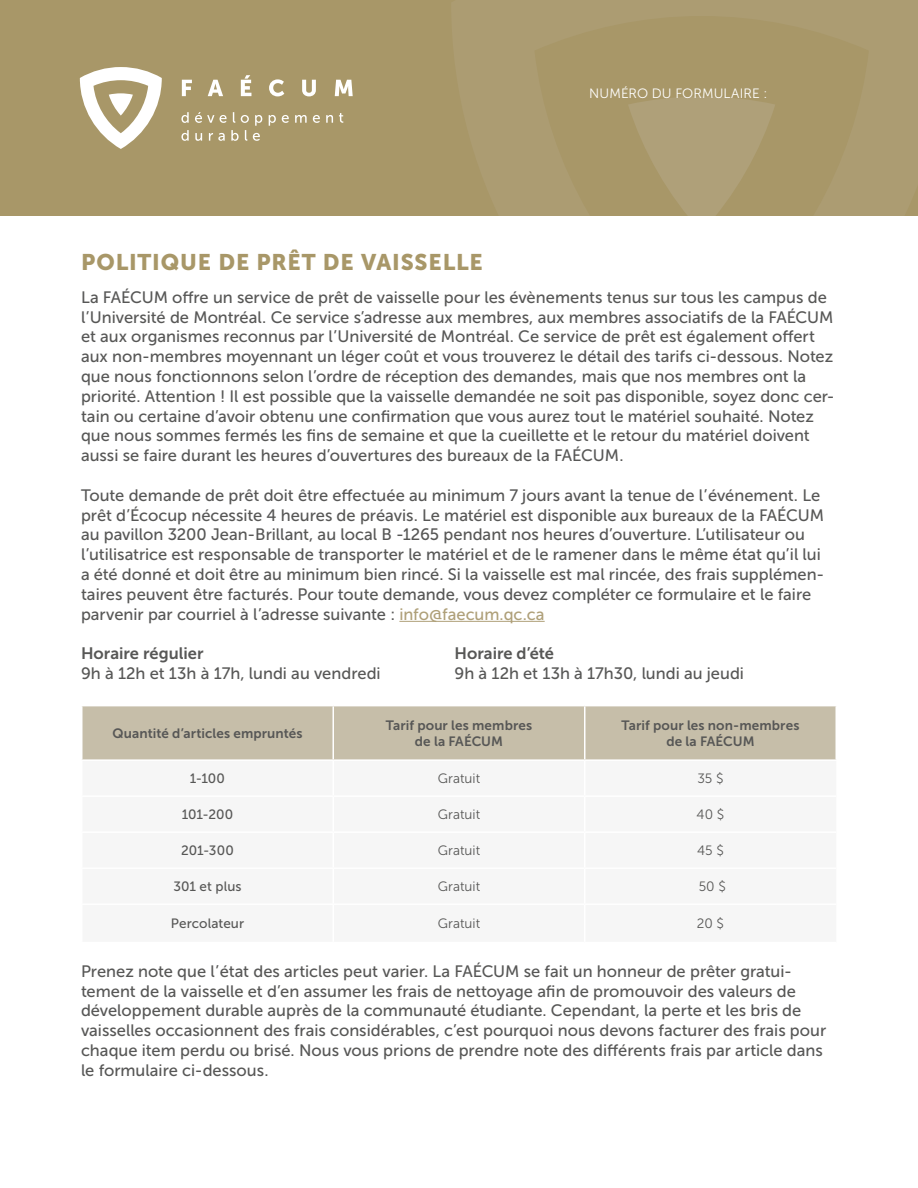
<style>
.page{position:relative;width:918px;height:1188px;background:#fff}
.page>*{position:absolute;margin:0;border:0;box-sizing:border-box;transform-origin:0 0}
.t1{font:22.5px "Museo Sans 900";letter-spacing:.04em;color:#a89768}
.t2{font:16.5px/19.8px "Museo Sans 500";color:#575756}
.t3{font:16.5px "Museo Sans 700";color:#575756}
.t4{font:13.5px/16.2px "Museo Sans 700";letter-spacing:.01em;color:#575756;text-align:center}
.t5{font:13.5px "Museo Sans 300";color:#575756}
.t6{font:13.5px "Museo Sans 500";color:#575756}
.t7{font:13.5px "Museo Sans 300";letter-spacing:.005em;color:#fff}
.s1{color:#afa079}
</style>
<div class="page">
<div style="left:0;top:0;width:918px;height:216px;background:#a89768"></div>
<svg style="left:628px;top:97px;width:147px;height:119px"></svg>
<svg style="left:182px;top:80px;width:10px;height:16px"></svg>
<svg style="left:208px;top:80px;width:15px;height:16px"></svg>
<svg style="left:241px;top:75px;width:10px;height:21px"></svg>
<svg style="left:269px;top:79px;width:15px;height:17px"></svg>
<svg style="left:302px;top:80px;width:14px;height:16px"></svg>
<svg style="left:335px;top:80px;width:18px;height:16px"></svg>
<svg style="left:181px;top:112px;width:8px;height:11px"></svg>
<svg style="left:195px;top:112px;width:19px;height:11px"></svg>
<svg style="left:220px;top:115px;width:7px;height:8px"></svg>
<svg style="left:233px;top:112px;width:2px;height:11px"></svg>
<svg style="left:241px;top:115px;width:8px;height:8px"></svg>
<svg style="left:255px;top:115px;width:7px;height:11px"></svg>
<svg style="left:269px;top:115px;width:7px;height:11px"></svg>
<svg style="left:282px;top:115px;width:7px;height:8px"></svg>
<svg style="left:295px;top:115px;width:12px;height:8px"></svg>
<svg style="left:313px;top:115px;width:7px;height:8px"></svg>
<svg style="left:326px;top:115px;width:7px;height:8px"></svg>
<svg style="left:339px;top:113px;width:4px;height:10px"></svg>
<svg style="left:181px;top:130px;width:8px;height:11px"></svg>
<svg style="left:195px;top:133px;width:7px;height:8px"></svg>
<svg style="left:209px;top:133px;width:16px;height:8px"></svg>
<svg style="left:231px;top:130px;width:8px;height:11px"></svg>
<svg style="left:245px;top:130px;width:2px;height:11px"></svg>
<svg style="left:253px;top:133px;width:7px;height:8px"></svg>
<svg style="left:80px;top:67px;width:82px;height:82px"></svg>
<hr style="left:399px;top:621px;width:146px;height:1px;background:#afa079">
<div style="left:82px;top:706px;width:754px;height:53px;background:#c6bea9"></div>
<hr style="left:333px;top:706px;width:1px;height:53px;background:#fff">
<hr style="left:584px;top:706px;width:2px;height:53px;background:#fff">
<p class="t7" style="left:589px;top:86px;width:180px">NUMÉRO DU FORMULAIRE :</p>
<h1 class="t1" style="left:81px;top:249px;width:403px">POLITIQUE DE PRÊT DE VAISSELLE</h1>
<p class="t2" style="left:81px;top:287px;width:755px">La FAÉCUM offre un service de prêt de vaisselle pour les évènements tenus sur tous les campus de l’Université de Montréal. Ce service s’adresse aux membres, aux membres associatifs de la FAÉCUM et aux organismes reconnus par l’Université de Montréal. Ce service de prêt est également offert aux non-membres moyennant un léger coût et vous trouverez le détail des tarifs ci-dessous. Notez que nous fonctionnons selon l’ordre de réception des demandes, mais que nos membres ont la priorité. Attention ! Il est possible que la vaisselle demandée ne soit pas disponible, soyez donc cer&shy;tain ou certaine d’avoir obtenu une confirmation que vous aurez tout le matériel souhaité. Notez que nous sommes fermés les fins de semaine et que la cueillette et le retour du matériel doivent aussi se faire durant les heures d’ouvertures des bureaux de la FAÉCUM.</p>
<p class="t2" style="left:81px;top:485px;width:745px">Toute demande de prêt doit être effectuée au minimum 7 jours avant la tenue de l’événement. Le prêt d’Écocup nécessite 4 heures de préavis. Le matériel est disponible aux bureaux de la FAÉCUM au pavillon 3200 Jean-Brillant, au local B -1265 pendant nos heures d’ouverture. L’utilisateur ou l’utilisatrice est responsable de transporter le matériel et de le ramener dans le même état qu’il lui a été donné et doit être au minimum bien rincé. Si la vaisselle est mal rincée, des frais supplémen&shy;taires peuvent être facturés. Pour toute demande, vous devez compléter ce formulaire et le faire parvenir par courriel à l’adresse suivante : <span class="s1">info@faecum.qc.ca</span></p>
<p class="t3" style="left:81px;top:644px;width:124px">Horaire régulier</p>
<p class="t3" style="left:454px;top:644px;width:101px">Horaire d’été</p>
<p class="t2" style="left:81px;top:664px;width:301px">9h à 12h et 13h à 17h, lundi au vendredi</p>
<p class="t2" style="left:454px;top:664px;width:291px">9h à 12h et 13h à 17h30, lundi au jeudi</p>
<p class="t4" style="left:112px;top:725px;width:192px">Quantité d’articles empruntés</p>
<p class="t4" style="left:386px;top:717px;width:148px">Tarif pour les membres de la FAÉCUM</p>
<p class="t4" style="left:622px;top:717px;width:179px">Tarif pour les non-membres de la FAÉCUM</p>
<p class="t6" style="left:190px;top:771px;width:37px">1-100</p>
<p class="t5" style="left:438px;top:771px;width:44px">Gratuit</p>
<p class="t5" style="left:697px;top:771px;width:28px">35 $</p>
<p class="t6" style="left:182px;top:807px;width:53px">101-200</p>
<p class="t5" style="left:438px;top:807px;width:44px">Gratuit</p>
<p class="t5" style="left:697px;top:807px;width:29px">40 $</p>
<p class="t6" style="left:181px;top:843px;width:54px">201-300</p>
<p class="t5" style="left:438px;top:843px;width:44px">Gratuit</p>
<p class="t5" style="left:697px;top:843px;width:28px">45 $</p>
<p class="t6" style="left:173px;top:879px;width:70px">301 et plus</p>
<p class="t5" style="left:438px;top:879px;width:44px">Gratuit</p>
<p class="t5" style="left:699px;top:879px;width:29px">50 $</p>
<p class="t6" style="left:171px;top:916px;width:75px">Percolateur</p>
<p class="t5" style="left:438px;top:917px;width:44px">Gratuit</p>
<p class="t5" style="left:697px;top:917px;width:29px">20 $</p>
<p class="t2" style="left:81px;top:961px;width:747px">Prenez note que l’état des articles peut varier. La FAÉCUM se fait un honneur de prêter gratui&shy;tement de la vaisselle et d’en assumer les frais de nettoyage afin de promouvoir des valeurs de développement durable auprès de la communauté étudiante. Cependant, la perte et les bris de vaisselles occasionnent des frais considérables, c’est pourquoi nous devons facturer des frais pour chaque item perdu ou brisé. Nous vous prions de prendre note des différents frais par article dans le formulaire ci-dessous.</p>
</div>
